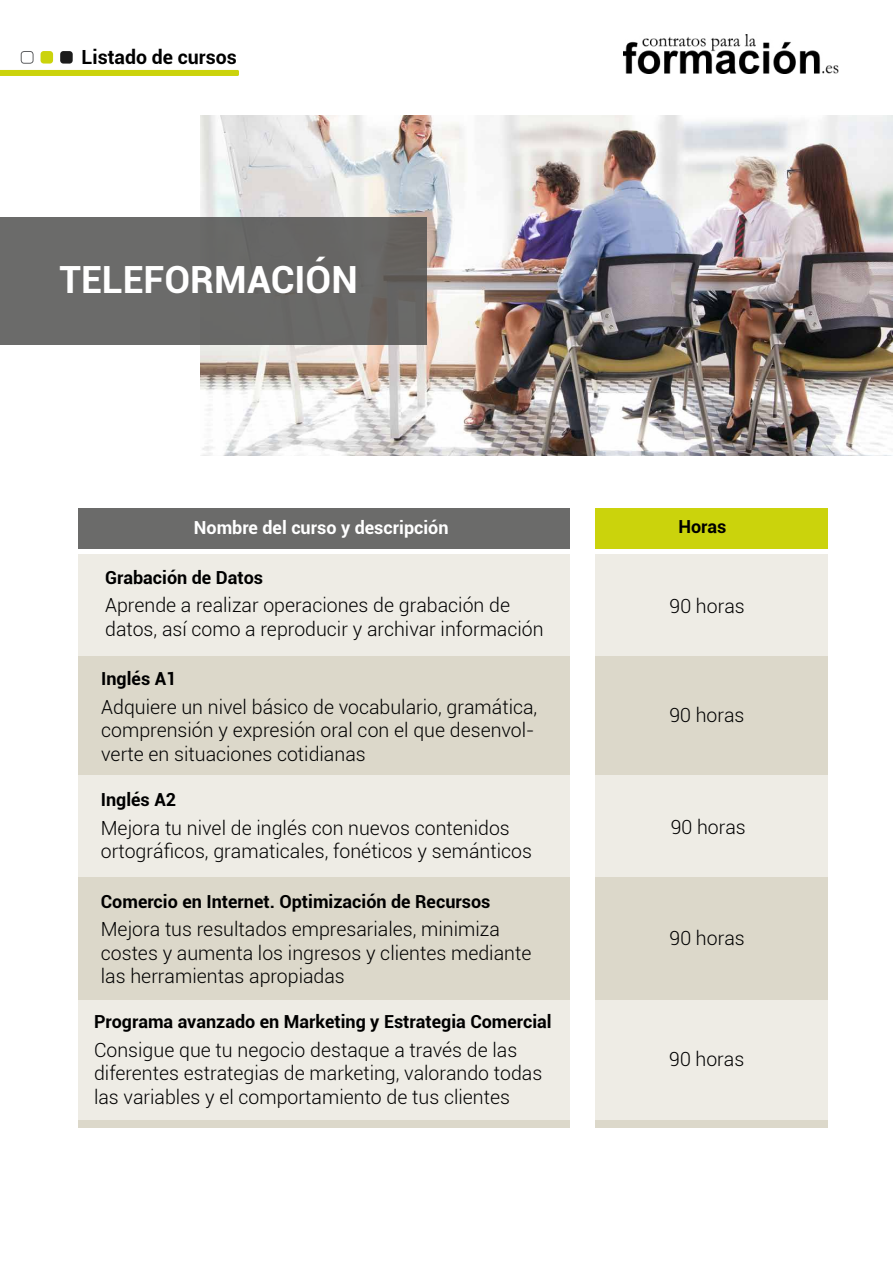
<style>
.page{position:relative;width:893px;height:1263px;background:#fff}
.page>*{position:absolute;margin:0;border:0;box-sizing:border-box;transform-origin:0 0}
.t1{font:700 37.5px "Roboto";color:#fff}
.t2{font:300 19.5px/23.4px "Roboto";color:#000}
.t3{font:700 19.5px "Roboto";color:#000}
.t4{font:700 18px "Roboto";color:#000}
.t5{font:700 18px "Roboto";color:#fff}
</style>
<div class="page">
<img style="left:623px;top:35px;width:215px;height:39px">
<svg style="left:0;top:70px;width:239px;height:6px"></svg>
<div style="left:60px;top:51px;width:13px;height:13px;background:#1c1c1c;border-radius:3px"></div>
<div style="left:21px;top:51px;width:12px;height:13px;border:1px solid #5f6062;border-radius:3px"></div>
<div style="left:41px;top:51px;width:12px;height:13px;background:#cbd30c;border-radius:3px"></div>
<img style="left:200px;top:116px;width:693px;height:339px">
<div style="left:0;top:217px;width:427px;height:127px;background:#6a6a69"></div>
<div style="left:595px;top:554px;width:232px;height:574px;background:#dcd8ca"></div>
<div style="left:595px;top:508px;width:232px;height:40px;background:#cbd30c"></div>
<div style="left:79px;top:508px;width:491px;height:40px;background:#6b6b6a"></div>
<div style="left:79px;top:554px;width:491px;height:574px;background:#dcd8ca"></div>
<div style="left:595px;top:554px;width:232px;height:102px;background:#eeece5"></div>
<div style="left:595px;top:775px;width:232px;height:102px;background:#eeece5"></div>
<div style="left:595px;top:1000px;width:232px;height:119px;background:#eeece5"></div>
<div style="left:79px;top:554px;width:491px;height:102px;background:#eeece5"></div>
<div style="left:79px;top:775px;width:491px;height:102px;background:#eeece5"></div>
<div style="left:79px;top:1000px;width:492px;height:119px;background:#eeece5"></div>
<p class="t3" style="left:82px;top:43px;width:157px">Listado de cursos</p>
<h1 class="t1" style="left:60px;top:253px;width:300px">TELEFORMACIÓN</h1>
<p class="t5" style="left:194px;top:515px;width:256px">Nombre del curso y descripción</p>
<p class="t4" style="left:678px;top:514px;width:50px">Horas</p>
<p class="t4" style="left:105px;top:564px;width:160px">Grabación de Datos</p>
<p class="t2" style="left:105px;top:593px;width:440px">Aprende a realizar operaciones de grabación de datos, así como a reproducir y archivar información</p>
<p class="t4" style="left:101px;top:666px;width:77px">Inglés A1</p>
<p class="t2" style="left:101px;top:695px;width:438px">Adquiere un nivel básico de vocabulario, gramática, comprensión y expresión oral con el que desenvol&shy;verte en situaciones cotidianas</p>
<p class="t4" style="left:101px;top:787px;width:77px">Inglés A2</p>
<p class="t2" style="left:101px;top:816px;width:433px">Mejora tu nivel de inglés con nuevos contenidos ortográficos, gramaticales, fonéticos y semánticos</p>
<p class="t4" style="left:101px;top:888px;width:391px">Comercio en Internet. Optimización de Recursos</p>
<p class="t2" style="left:101px;top:917px;width:432px">Mejora tus resultados empresariales, minimiza costes y aumenta los ingresos y clientes mediante las herramientas apropiadas</p>
<p class="t4" style="left:94px;top:1009px;width:459px">Programa avanzado en Marketing y Estrategia Comercial</p>
<p class="t2" style="left:94px;top:1037px;width:450px">Consigue que tu negocio destaque a través de las diferentes estrategias de marketing, valorando todas las variables y el comportamiento de tus clientes</p>
<p class="t2" style="left:670px;top:593px;width:77px">90 horas</p>
<p class="t2" style="left:669px;top:702px;width:77px">90 horas</p>
<p class="t2" style="left:671px;top:815px;width:77px">90 horas</p>
<p class="t2" style="left:670px;top:926px;width:77px">90 horas</p>
<p class="t2" style="left:669px;top:1047px;width:77px">90 horas</p>
</div>
